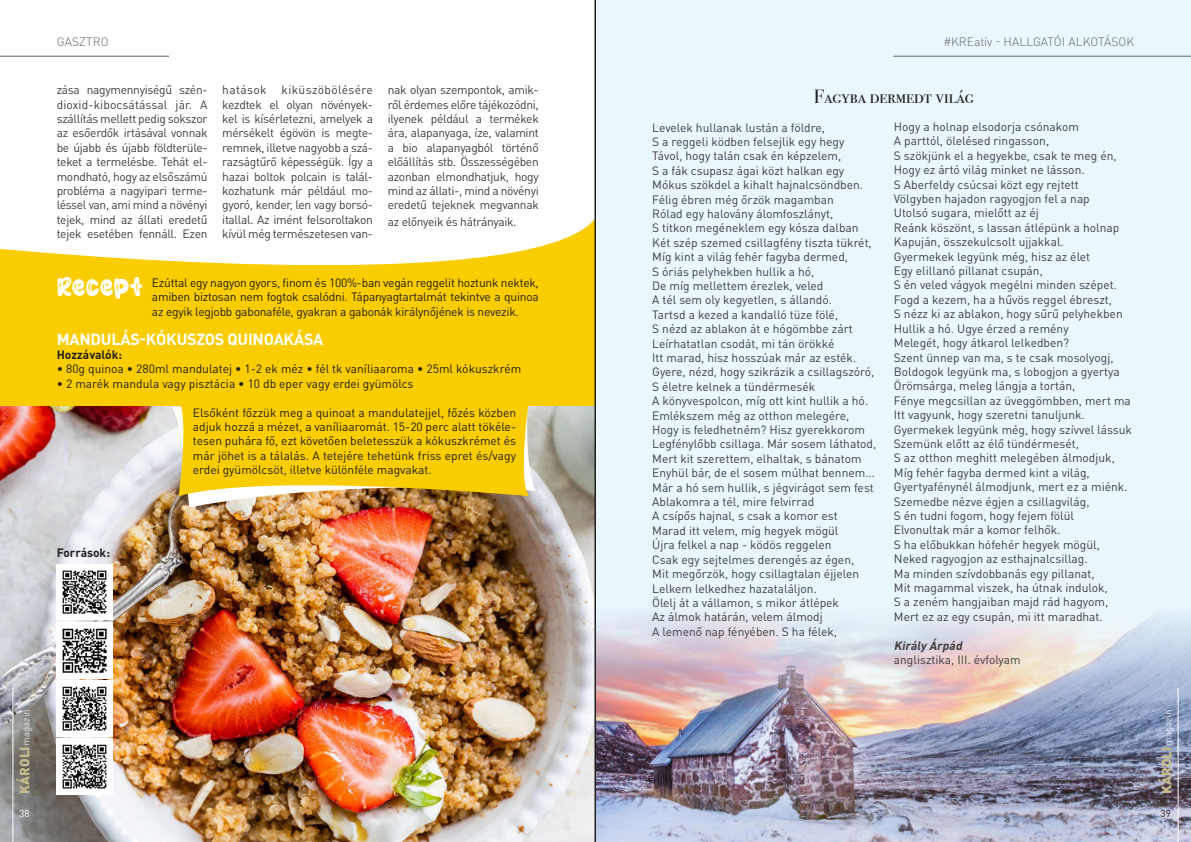
<style>
.page{position:relative;width:1191px;height:842px;background:#fff}
.page>*{position:absolute;margin:0;border:0;box-sizing:border-box;transform-origin:0 0}
.t1{font:24px "Low Budget";color:#fff}
.t2{font:19px "Bodoni Svty Two SCITCTT";color:#231f20}
.t3{font:700 16px "DIN Pro";letter-spacing:-.015em;color:#fff}
.t4{font:12px/14.4px "DIN Pro";color:#3e3e3f;text-align:justify}
.t5{font:12px/14.4px "DIN Pro";color:#231f20;text-align:justify}
.t6{font:300 12px "DIN Pro";letter-spacing:.005em;color:#636366}
.t7{font:12px "DIN Pro";letter-spacing:-.025em;color:#3e3e3f}
.t8{font:700 12px "DIN Pro";color:#231f20}
.t9{font:italic 700 12px "DIN Pro";color:#3e3e3f}
.t10{font:12px "DIN Pro";letter-spacing:.03em;color:#3e3e3f}
.t11{font:10px "DIN Pro";color:#231f20}
.t12{font:10px "DIN Pro";color:#fff}
.t13{font:300 9.6px "DIN Pro";color:#fff}
.s1{font-weight:900;font-size:13.4px;color:#c6bb8c}
</style>
<div class="page">
<div style="left:595px;top:0;width:596px;height:842px;background:#eaf7fd"></div>
<svg style="left:0;top:220px;width:594px;height:187px;fill:#facd00"></svg>
<img style="left:0;top:407px;width:594px;height:435px">
<img style="left:57px;top:564px;width:55px;height:56px">
<img style="left:57px;top:623px;width:55px;height:55px">
<img style="left:57px;top:681px;width:55px;height:55px">
<img style="left:57px;top:739px;width:55px;height:55px">
<img style="left:596px;top:613px;width:595px;height:229px">
<img style="left:171px;top:405px;width:365px;height:102px">
<svg style="left:168px;top:382px;width:361px;height:114px;background:#f5cb11"></svg>
<hr style="left:0;top:56px;width:169px;height:1px;background:#636366">
<hr style="left:893px;top:56px;width:298px;height:1px;background:#636366">
<hr style="left:1177px;top:688px;width:1px;height:154px;background:#fff">
<hr style="left:13px;top:688px;width:1px;height:154px;background:#fff">
<hr style="left:595px;top:0;width:1px;height:842px;background:#231f20">
<hr style="left:594px;top:0;width:1px;height:842px;background:#231f20">
<p class="t13" style="left:20px;top:794px;width:85px;rotate:-90deg"><span class="s1">KÁROLI</span>magazin</p>
<p class="t12" style="left:19px;top:807px;width:12px">38</p>
<p class="t6" style="left:57px;top:34px;width:53px">GASZTRO</p>
<p class="t6" style="left:943px;top:34px;width:192px">#KREatív - HALLGATÓI ALKOTÁSOK</p>
<p class="t4" style="left:57px;top:82px;width:152px">zása nagymennyiségű szén&shy;dioxid-kibocsátással jár. A szállítás mellett pedig sokszor az esőerdők irtásával vonnak be újabb és újabb földterüle&shy;teket a termelésbe. Tehát el&shy;mondható, hogy az elsőszámú probléma a nagyipari terme&shy;léssel van, ami mind a növényi tejek, mind az állati eredetű tejek esetében fennáll. Ezen</p>
<p class="t10" style="left:222px;top:82px;width:46px">hatások</p>
<p class="t4" style="left:222px;top:82px;width:152px;text-indent:59px">kiküszöbölésére kezdtek el olyan növények&shy;kel is kísérletezni, amelyek a mérsékelt égövön is megte&shy;remnek, illetve nagyobb a szá&shy;razságtűrő képességük. Így a hazai boltok polcain is talál&shy;kozhatunk már például mo&shy;gyoró, kender, len vagy borsó&shy;itallal. Az imént felsoroltakon kívül még természetesen van-</p>
<p class="t4" style="left:388px;top:82px;width:152px">nak olyan szempontok, amik&shy;ről érdemes előre tájékozódni, ilyenek például a termékek ára, alapanyaga, íze, valamint a bio alapanyagból történő előállítás stb. Összességében azonban elmondhatjuk, hogy mind az állati-, mind a növényi eredetű tejeknek megvannak</p>
<p class="t7" style="left:388px;top:214px;width:130px">az előnyeik és hátrányaik.</p>
<h1 class="t1" style="left:57px;top:273px;width:88px">Recept</h1>
<h3 class="t3" style="left:57px;top:328px;width:268px">MANDULÁS-KÓKUSZOS QUINOAKÁSA</h3>
<p class="t8" style="left:57px;top:346px;width:67px">Hozzávalók:</p>
<p class="t5" style="left:57px;top:361px;width:466px">• 80g quinoa • 280ml mandulatej • 1-2 ek méz • fél tk vaníliaaroma • 25ml kókuszkrém</p>
<p class="t5" style="left:57px;top:376px;width:358px">• 2 marék mandula vagy pisztácia • 10 db eper vagy erdei gyümölcs</p>
<p class="t5" style="left:193px;top:405px;width:325px">Elsőként főzzük meg a quinoat a mandulatejjel, főzés közben adjuk hozzá a mézet, a vaníliaaromát. 15-20 perc alatt tökéle&shy;tesen puhára fő, ezt követően beletesszük a kókuszkrémet és már jöhet is a tálalás. A tetejére tehetünk friss epret és/vagy erdei gyümölcsöt, illetve különféle magvakat.</p>
<p class="t5" style="left:152px;top:275px;width:388px">Ezúttal egy nagyon gyors, finom és 100%-ban vegán reggelit hoztunk nektek, amiben biztosan nem fogtok csalódni. Tápanyagtartalmát tekintve a quinoa az egyik legjobb gabonaféle, gyakran a gabonák királynőjének is nevezik.</p>
<p class="t8" style="left:57px;top:545px;width:55px">Források:</p>
<h2 class="t2" style="left:814px;top:85px;width:161px">Fagyba dermedt világ</h2>
<p class="t4" style="left:894px;top:119px;width:240px;text-align:left">Hogy a holnap elsodorja csónakom<br>A parttól, ölelésed ringasson,<br>S szökjünk el a hegyekbe, csak te meg én, Hogy ez ártó világ minket ne lásson.<br>S Aberfeldy csúcsai közt egy rejtett<br>Völgyben hajadon ragyogjon fel a nap<br>Utolsó sugara, mielőtt az éj<br>Reánk köszönt, s lassan átlépünk a holnap Kapuján, összekulcsolt ujjakkal.<br>Gyermekek legyünk még, hisz az élet<br>Egy elillanó pillanat csupán,<br>S én veled vágyok megélni minden szépet.<br>Fogd a kezem, ha a hűvös reggel ébreszt,<br>S nézz ki az ablakon, hogy sűrű pelyhekben Hullik a hó. Ugye érzed a remény<br>Melegét, hogy átkarol lelkedben?<br>Szent ünnep van ma, s te csak mosolyogj, Boldogok legyünk ma, s lobogjon a gyertya Örömsárga, meleg lángja a tortán,<br>Fénye megcsillan az üveggömbben, mert ma Itt vagyunk, hogy szeretni tanuljunk.<br>Gyermekek legyünk még, hogy szívvel lássuk Szemünk előtt az élő tündérmesét,<br>S az otthon meghitt melegében álmodjuk, Míg fehér fagyba dermed kint a világ, Gyertyafénynél álmodjunk, mert ez a miénk.<br>Szemedbe nézve égjen a csillagvilág,<br>S én tudni fogom, hogy fejem fölül Elvonultak már a komor felhők.<br>S ha előbukkan hófehér hegyek mögül, Neked ragyogjon az esthajnalcsillag.<br>Ma minden szívdobbanás egy pillanat,<br>Mit magammal viszek, ha útnak indulok,<br>S a zeném hangjaiban majd rád hagyom, Mert ez az egy csupán, mi itt maradhat.</p>
<p class="t9" style="left:894px;top:637px;width:72px">Király Árpád</p>
<p class="t4" style="left:894px;top:652px;width:128px">anglisztika, III. évfolyam</p>
<p class="t4" style="left:652px;top:120px;width:226px;text-align:left">Levelek hullanak lustán a földre,<br>S a reggeli ködben felsejlik egy hegy Távol, hogy talán csak én képzelem,<br>S a fák csupasz ágai közt halkan egy Mókus szökdel a kihalt hajnalcsöndben.<br>Félig ébren még őrzök magamban<br>Rólad egy halovány álomfoszlányt,<br>S titkon megéneklem egy kósza dalban Két szép szemed csillagfény tiszta tükrét, Míg kint a világ fehér fagyba dermed,<br>S óriás pelyhekben hullik a hó,<br>De míg mellettem érezlek, veled<br>A tél sem oly kegyetlen, s állandó.<br>Tartsd a kezed a kandalló tüze fölé,<br>S nézd az ablakon át e hógömbbe zárt Leírhatatlan csodát, mi tán örökké<br>Itt marad, hisz hosszúak már az esték.<br>Gyere, nézd, hogy szikrázik a csillagszóró, S életre kelnek a tündérmesék<br>A könyvespolcon, míg ott kint hullik a hó.<br>Emlékszem még az otthon melegére, Hogy is feledhetném? Hisz gyerekkorom Legfénylőbb csillaga. Már sosem láthatod, Mert kit szerettem, elhaltak, s bánatom Enyhül bár, de el sosem múlhat bennem...<br>Már a hó sem hullik, s jégvirágot sem fest Ablakomra a tél, mire felvirrad<br>A csípős hajnal, s csak a komor est<br>Marad itt velem, míg hegyek mögül<br>Újra felkel a nap - ködös reggelen<br>Csak egy sejtelmes derengés az égen,<br>Mit megőrzök, hogy csillagtalan éjjelen Lelkem lelkedhez hazataláljon.<br>Ölelj át a vállamon, s mikor átlépek<br>Az álmok határán, velem álmodj<br>A lemenő nap fényében. S ha félek,</p>
<p class="t13" style="left:1161px;top:794px;width:85px;rotate:-90deg"><span class="s1">KÁROLI</span>magazin</p>
<p class="t11" style="left:1160px;top:807px;width:12px">39</p>
</div>
